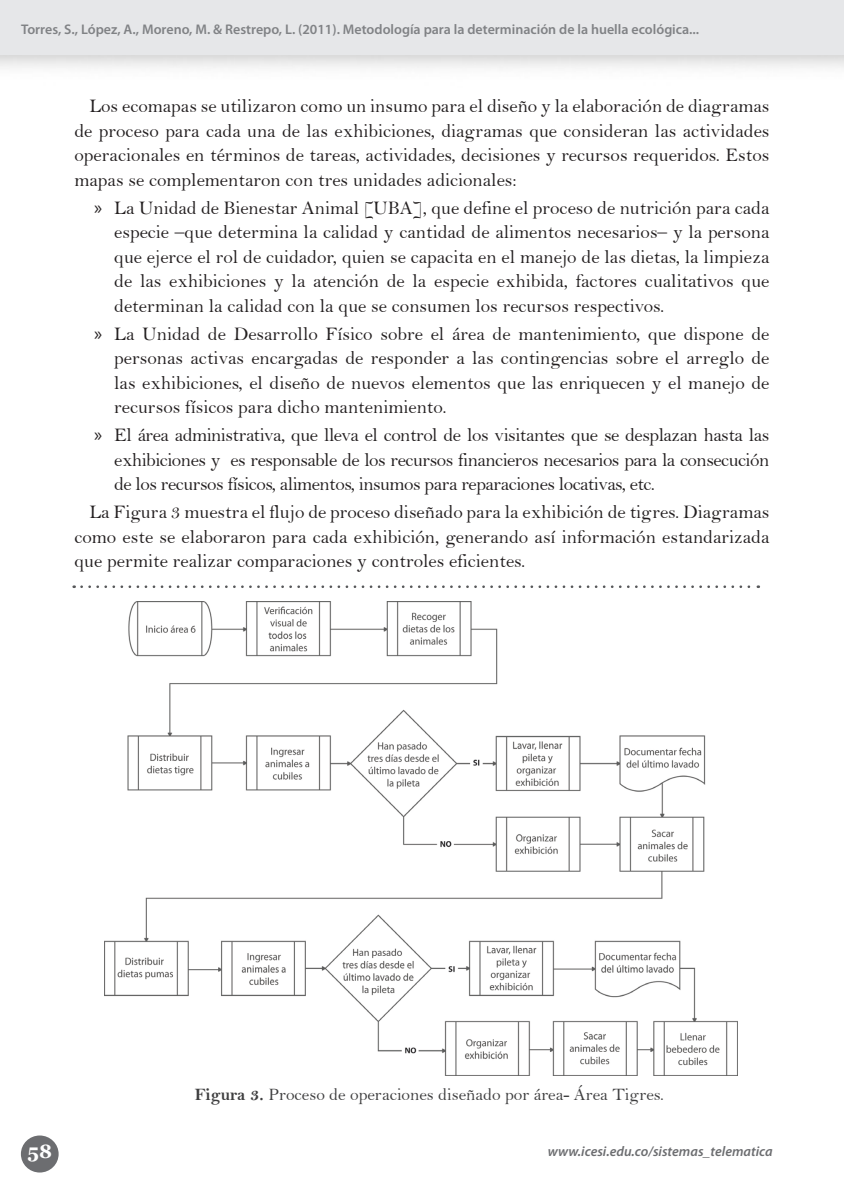
<style>
.page{position:relative;width:844px;height:1191px;background:#fff}
.page>*{position:absolute;margin:0;border:0;box-sizing:border-box;transform-origin:0 0}
.bullets{font:19.25px/24.5px "Bell";color:#231f20;text-align:justify}
.parrafo{font:19.25px/24.5px "Bell";color:#231f20;text-align:justify}
.t1{font:700 19.25px "Georgia";color:#fff}
.pie_de_foto{font:17.5px "Bell";color:#3e3e3f}
.datos_articulo{font:600 14px "Myriad Pro";color:#808285}
.t2{font:italic 600 14px "Myriad Pro";color:#6c6d70}
.s1{font-family:"Myriad Pro"}
.s2{font-family:"Bell MT Bold"}
</style>
<div class="page">
<div style="left:0;top:0;width:843px;height:56px;background:#e6e7e9"></div>
<div style="left:21px;top:1135px;width:38px;height:37px;background:#6c6d70;border-radius:50%"></div>
<img style="left:104px;top:601px;width:633px;height:474px">
<svg style="left:81px;top:585px;width:677px;height:3px"></svg>
<p class="datos_articulo" style="left:21px;top:21px;width:679px">Torres, S., López, A., Moreno, M. &amp; Restrepo, L. (2011). Metodología para la determinación de la huella ecológica...</p>
<p class="parrafo" style="left:74px;top:94px;width:696px;text-indent:15px">Los ecomapas se utilizaron como un insumo para el diseño y la elaboración de diagramas de proceso para cada una de las exhibiciones, diagramas que consideran las actividades operacionales en términos de tareas, actividades, decisiones y recursos requeridos. Estos mapas se complementaron con tres unidades adicionales:</p>
<p class="bullets" style="left:114px;top:195px;width:656px;text-indent:-20px"><span class="s1">»</span> La Unidad de Bienestar Animal [UBA], que define el proceso de nutrición para cada especie –que determina la calidad y cantidad de alimentos necesarios– y la persona que ejerce el rol de cuidador, quien se capacita en el manejo de las dietas, la limpieza de las exhibiciones y la atención de la especie exhibida, factores cualitativos que determinan la calidad con la que se consumen los recursos respectivos.</p>
<p class="bullets" style="left:114px;top:321px;width:656px;text-indent:-20px"><span class="s1">»</span> La Unidad de Desarrollo Físico sobre el área de mantenimiento, que dispone de personas activas encargadas de responder a las contingencias sobre el arreglo de las exhibiciones, el diseño de nuevos elementos que las enriquecen y el manejo de recursos físicos para dicho mantenimiento.</p>
<p class="bullets" style="left:114px;top:423px;width:656px;text-indent:-20px"><span class="s1">»</span> El área administrativa, que lleva el control de los visitantes que se desplazan hasta las exhibiciones y es responsable de los recursos financieros necesarios para la consecución de los recursos físicos, alimentos, insumos para reparaciones locativas, etc.</p>
<p class="parrafo" style="left:74px;top:500px;width:696px;text-indent:15px">La Figura 3 muestra el flujo de proceso diseñado para la exhibición de tigres. Diagramas como este se elaboraron para cada exhibición, generando así información estandarizada que permite realizar comparaciones y controles eficientes.</p>
<p class="pie_de_foto" style="left:195px;top:1084px;width:470px"><span class="s2">Figura 3.</span> Proceso de operaciones diseñado por área- Área Tigres.</p>
<p class="t1" style="left:27px;top:1138px;width:26px">58</p>
<p class="t2" style="left:547px;top:1142px;width:226px">www.icesi.edu.co/sistemas_telematica</p>
</div>
